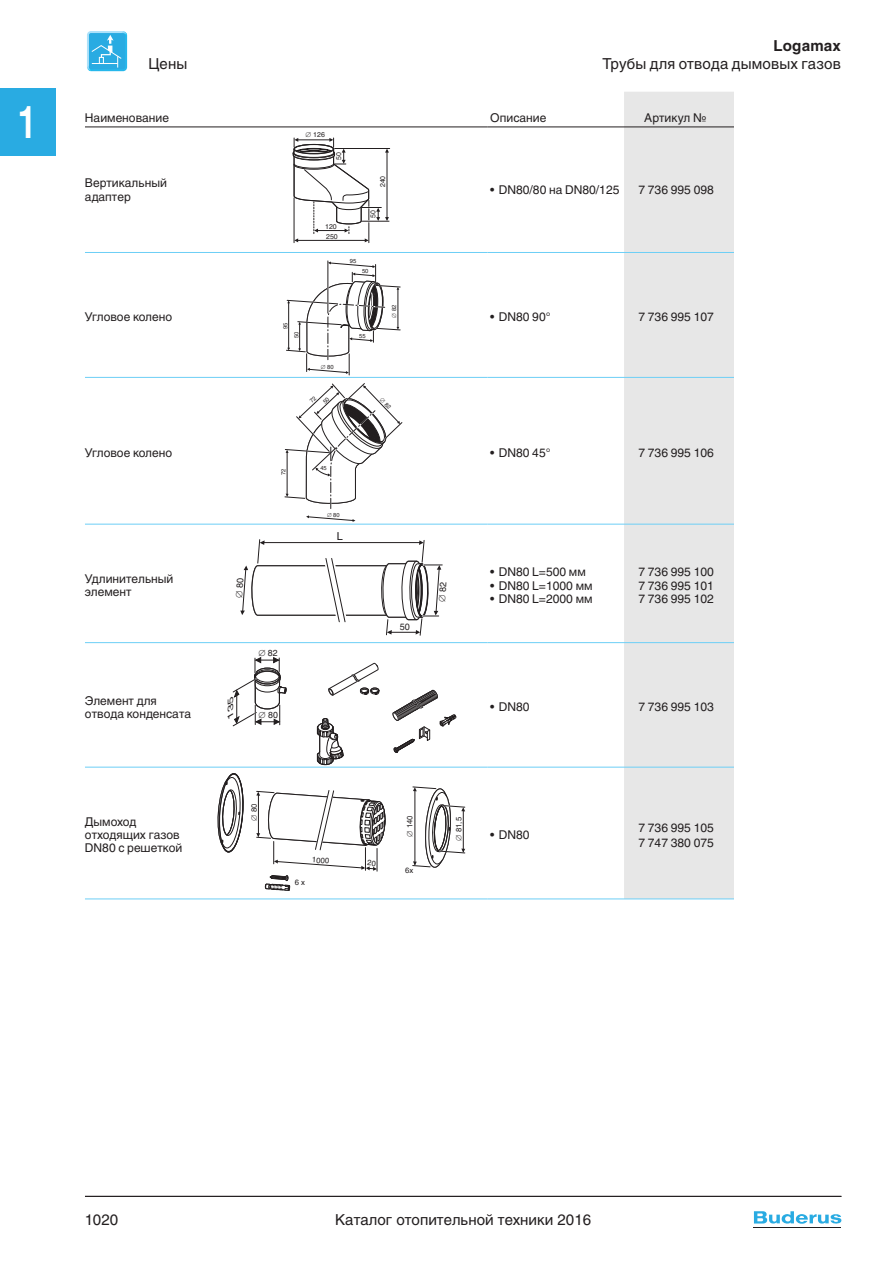
<style>
.page{position:relative;width:893px;height:1263px;background:#fff}
.page>*{position:absolute;margin:0;border:0;box-sizing:border-box;transform-origin:0 0}
.t1{font:700 condensed 45px "Helios C Cn";color:#fff;scale:.8 1}
.t2{font:15px "Helios C";color:#231f20}
.t3{font:700 15px "Helios C";letter-spacing:.01em;color:#231f20}
.t4{font:12px/13.2px "Helios C";color:#231f20}
.t5{font:10.8px "Helios C";color:#221e1f}
.t6{font:9px "Helios C";color:#221e1f}
.t7{font:8.7px "Helios C";color:#221e1f}
.t8{font:7.65px "Helios C";color:#221e1f}
.t9{font:italic 7.5px "Helios C";color:#221e1f;scale:1.78 1}
.t10{font:6.9px/9.9px "Helios C";color:#221e1f}
.t11{font:5.85px "Helios C";color:#221e1f}
.t12{font:5.7px "Helios C";color:#221e1f}
</style>
<div class="page">
<svg style="left:754px;top:1211px;width:87px;height:13px"></svg>
<hr style="left:754px;top:1227px;width:87px;height:1px;background:#221e1f">
<div style="left:0;top:88px;width:55px;height:68px;background:#29abe2"></div>
<hr style="left:85px;top:1196px;width:756px;height:1px;background:#221e1f">
<svg style="left:90px;top:35px;width:38px;height:37px"></svg>
<svg style="left:87px;top:31px;width:40px;height:40px;background:#4ab9e7"></svg>
<svg style="left:85px;top:126px;width:402px;height:773px"></svg>
<div style="left:624px;top:92px;width:110px;height:807px;background:#e7e7e7"></div>
<hr style="left:85px;top:127px;width:402px;height:1px;background:#231f20">
<hr style="left:487px;top:127px;width:354px;height:1px;background:#231f20">
<hr style="left:85px;top:252px;width:402px;height:1px;background:#6dcff6">
<hr style="left:487px;top:252px;width:300px;height:1px;background:#6dcff6">
<hr style="left:85px;top:377px;width:402px;height:1px;background:#6dcff6">
<hr style="left:487px;top:377px;width:300px;height:1px;background:#6dcff6">
<hr style="left:85px;top:524px;width:402px;height:1px;background:#6dcff6">
<hr style="left:487px;top:524px;width:300px;height:1px;background:#6dcff6">
<hr style="left:85px;top:642px;width:402px;height:1px;background:#6dcff6">
<hr style="left:487px;top:642px;width:300px;height:1px;background:#6dcff6">
<hr style="left:85px;top:767px;width:402px;height:1px;background:#6dcff6">
<hr style="left:487px;top:767px;width:354px;height:1px;background:#6dcff6">
<hr style="left:85px;top:899px;width:402px;height:1px;background:#6dcff6">
<hr style="left:487px;top:899px;width:354px;height:1px;background:#6dcff6">
<hr style="left:335px;top:148px;width:55px;height:1px;background:#221e1f">
<svg style="left:292px;top:138px;width:97px;height:105px"></svg>
<hr style="left:328px;top:261px;width:1px;height:52px;background:#221e1f">
<svg style="left:286px;top:262px;width:114px;height:113px"></svg>
<svg style="left:231px;top:657px;width:57px;height:71px"></svg>
<svg style="left:317px;top:718px;width:27px;height:47px"></svg>
<svg style="left:328px;top:663px;width:51px;height:33px"></svg>
<svg style="left:392px;top:690px;width:64px;height:66px"></svg>
<svg style="left:217px;top:773px;width:28px;height:80px"></svg>
<svg style="left:412px;top:787px;width:53px;height:81px"></svg>
<img style="left:734px;top:642px;width:107px;height:258px">
<svg style="left:285px;top:383px;width:117px;height:139px"></svg>
<svg style="left:236px;top:539px;width:210px;height:97px"></svg>
<svg style="left:256px;top:789px;width:131px;height:103px"></svg>
<p class="t3" style="left:774px;top:37px;width:69px">Logamax</p>
<p class="t2" style="left:148px;top:58px;width:40px">Цены</p>
<p class="t2" style="left:602px;top:58px;width:240px">Трубы для отвода дымовых газов</p>
<h1 class="t1" style="left:19px;top:95px;width:23px">1</h1>
<p class="t4" style="left:85px;top:112px;width:86px">Наименование</p>
<p class="t4" style="left:490px;top:112px;width:58px">Описание</p>
<p class="t4" style="left:644px;top:112px;width:64px">Артикул №</p>
<p class="t10" style="left:306px;top:130px;width:21px">∅ 126</p>
<p class="t4" style="left:85px;top:177px;width:83px">Вертикальный адаптер</p>
<p class="t4" style="left:85px;top:311px;width:89px">Угловое колено</p>
<p class="t11" style="left:283px;top:329px;width:8px;rotate:-90deg">95</p>
<p class="t11" style="left:294px;top:338px;width:8px;rotate:-90deg">50</p>
<p class="t10" style="left:334px;top:160px;width:9px;rotate:-90deg">50</p>
<p class="t10" style="left:378px;top:187px;width:13px;rotate:-90deg">240</p>
<p class="t10" style="left:325px;top:222px;width:14px">120<br>250</p>
<p class="t10" style="left:368px;top:218px;width:9px;rotate:-90deg">50</p>
<p class="t11" style="left:350px;top:259px;width:8px">95</p>
<p class="t11" style="left:362px;top:269px;width:8px">50</p>
<p class="t11" style="left:321px;top:365px;width:14px">∅ 80</p>
<p class="t11" style="left:359px;top:334px;width:8px">55</p>
<p class="t11" style="left:392px;top:318px;width:14px;rotate:-90deg">∅ 82</p>
<p class="t4" style="left:85px;top:447px;width:89px">Угловое колено</p>
<p class="t12" style="left:281px;top:475px;width:8px;rotate:-90deg">72</p>
<p class="t4" style="left:85px;top:573px;width:90px">Удлинительный элемент</p>
<p class="t4" style="left:85px;top:694px;width:108px">Элемент для отвода конденсата</p>
<p class="t9" style="left:228px;top:718px;width:16px;rotate:-90deg">135</p>
<p class="t7" style="left:258px;top:650px;width:21px">∅ 82</p>
<p class="t7" style="left:258px;top:711px;width:21px">∅ 80</p>
<p class="t12" style="left:320px;top:466px;width:8px">45</p>
<p class="t12" style="left:327px;top:513px;width:14px">∅ 80</p>
<p class="t5" style="left:337px;top:531px;width:8px">L</p>
<p class="t6" style="left:400px;top:624px;width:12px">50</p>
<p class="t4" style="left:85px;top:816px;width:99px">Дымоход отходящих газов<br>DN80 с решеткой</p>
<p class="t8" style="left:251px;top:821px;width:19px;rotate:-90deg">∅ 80</p>
<p class="t8" style="left:312px;top:857px;width:19px;rotate:4deg">1000</p>
<p class="t8" style="left:295px;top:879px;width:12px">6 x</p>
<p class="t8" style="left:407px;top:837px;width:23px;rotate:-90deg">∅ 140</p>
<p class="t8" style="left:405px;top:867px;width:10px">6x</p>
<p class="t4" style="left:490px;top:184px;width:131px">• DN80/80 на DN80/125</p>
<p class="t4" style="left:638px;top:184px;width:77px">7 736 995 098</p>
<p class="t4" style="left:490px;top:311px;width:62px">• DN80 90°</p>
<p class="t4" style="left:638px;top:311px;width:77px">7 736 995 107</p>
<p class="t4" style="left:490px;top:447px;width:62px">• DN80 45°</p>
<p class="t4" style="left:638px;top:447px;width:77px">7 736 995 106</p>
<p class="t4" style="left:490px;top:566px;width:97px">• DN80 L=500 мм</p>
<p class="t4" style="left:490px;top:580px;width:104px">• DN80 L=1000 мм</p>
<p class="t4" style="left:490px;top:593px;width:104px">• DN80 L=2000 мм</p>
<p class="t4" style="left:638px;top:566px;width:77px;text-align:justify">7 736 995 100<br>7 736 995 101<br>7 736 995 102</p>
<p class="t4" style="left:490px;top:701px;width:41px">• DN80</p>
<p class="t4" style="left:638px;top:701px;width:77px">7 736 995 103</p>
<p class="t8" style="left:456px;top:841px;width:25px;rotate:-90deg">∅ 81,5</p>
<p class="t4" style="left:490px;top:829px;width:41px">• DN80</p>
<p class="t4" style="left:638px;top:821px;width:77px;line-height:15px">7 736 995 105<br>7 747 380 075</p>
<p class="t2" style="left:85px;top:1214px;width:35px">1020</p>
<p class="t2" style="left:335px;top:1214px;width:258px">Каталог отопительной техники 2016</p>
</div>
